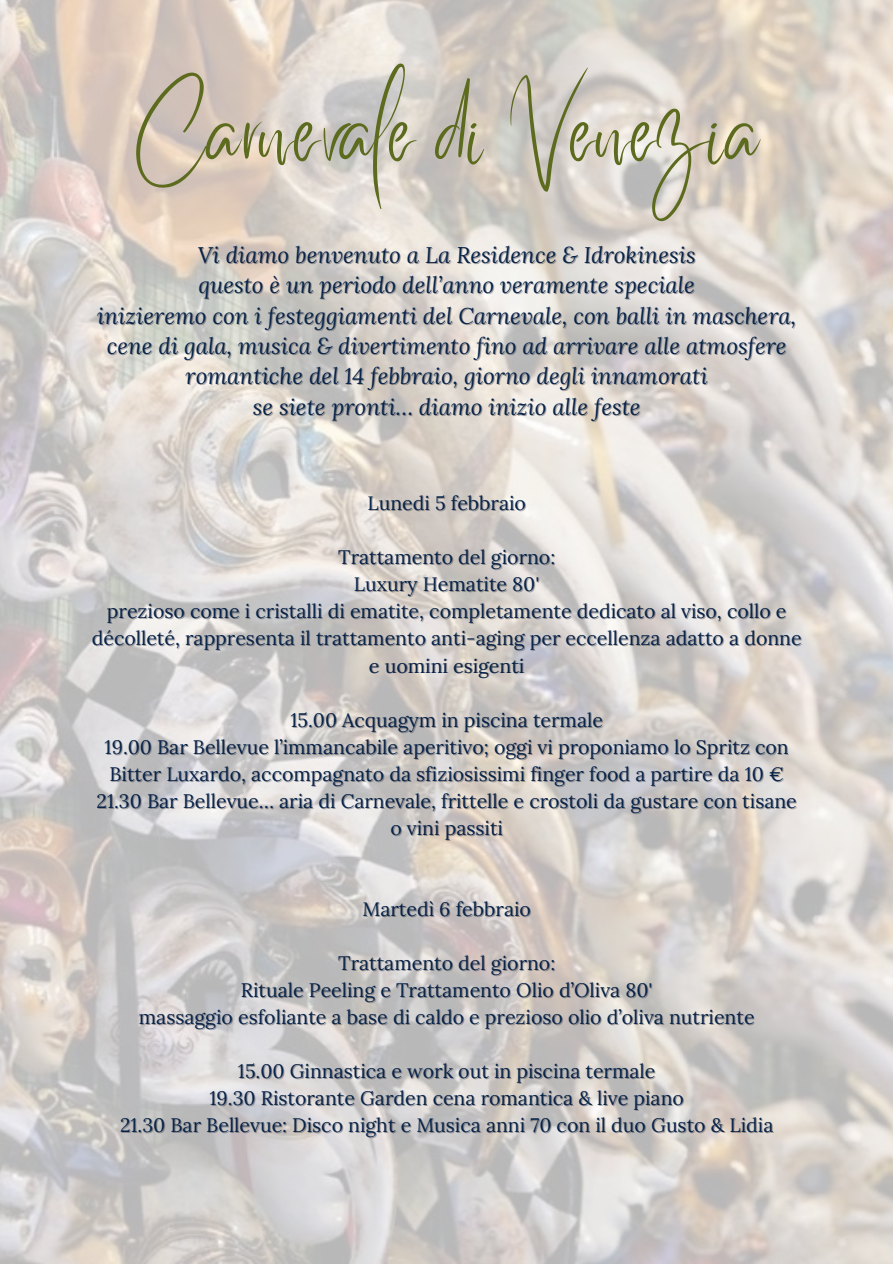
<style>
.page{position:relative;width:893px;height:1264px;background:#fff}
.page>*{position:absolute;margin:0;border:0;box-sizing:border-box;transform-origin:0 0}
.t1{font:75.75px "Better Saturday";color:#5d6b1f}
.t2{font:italic 22.5px "Lora";color:#072349}
.t3{font:19.5px/27px "Lora";color:#072349;text-align:center}
</style>
<div class="page">
<img style="left:0;top:0;width:892px;height:1263px">
<p class="t1" style="left:133px;top:118px;width:628px">Carnevale di Venezia</p>
<h1 class="t2" style="left:198px;top:239px;width:499px">Vi diamo benvenuto a La Residence &amp; Idrokinesis</h1>
<p class="t2" style="left:198px;top:270px;width:498px">questo è un periodo dell’anno veramente speciale</p>
<p class="t2" style="left:97px;top:300px;width:700px">inizieremo con i festeggiamenti del Carnevale, con balli in maschera,</p>
<p class="t2" style="left:107px;top:331px;width:681px">cene di gala, musica &amp; divertimento fino ad arrivare alle atmosfere</p>
<p class="t2" style="left:186px;top:361px;width:523px">romantiche del 14 febbraio, giorno degli innamorati</p>
<p class="t2" style="left:253px;top:391px;width:389px">se siete pronti… diamo inizio alle feste</p>
<p class="t3" style="left:367px;top:490px;width:160px">Lunedi 5 febbraio</p>
<p class="t3" style="left:338px;top:544px;width:218px">Trattamento del giorno:</p>
<p class="t3" style="left:354px;top:571px;width:187px">Luxury Hematite 80'</p>
<p class="t3" style="left:107px;top:598px;width:681px">prezioso come i cristalli di ematite, completamente dedicato al viso, collo e</p>
<p class="t3" style="left:92px;top:625px;width:711px">décolleté, rappresenta il trattamento anti-aging per eccellenza adatto a donne</p>
<p class="t3" style="left:369px;top:652px;width:157px">e uomini esigenti</p>
<p class="t3" style="left:97px;top:706px;width:701px">15.00 Acquagym in piscina termale<br>19.00 Bar Bellevue l’immancabile aperitivo; oggi vi proponiamo lo Spritz con Bitter Luxardo, accompagnato da sfiziosissimi finger food a partire da 10 € 21.30 Bar Bellevue… aria di Carnevale, frittelle e crostoli da gustare con tisane o vini passiti</p>
<p class="t3" style="left:362px;top:895px;width:170px">Martedì 6 febbraio</p>
<p class="t3" style="left:139px;top:949px;width:617px">Trattamento del giorno:<br>Rituale Peeling e Trattamento Olio d’Oliva 80'<br>massaggio esfoliante a base di caldo e prezioso olio d’oliva nutriente</p>
<p class="t3" style="left:120px;top:1057px;width:654px">15.00 Ginnastica e work out in piscina termale<br>19.30 Ristorante Garden cena romantica &amp; live piano<br>21.30 Bar Bellevue: Disco night e Musica anni 70 con il duo Gusto &amp; Lidia</p>
</div>
